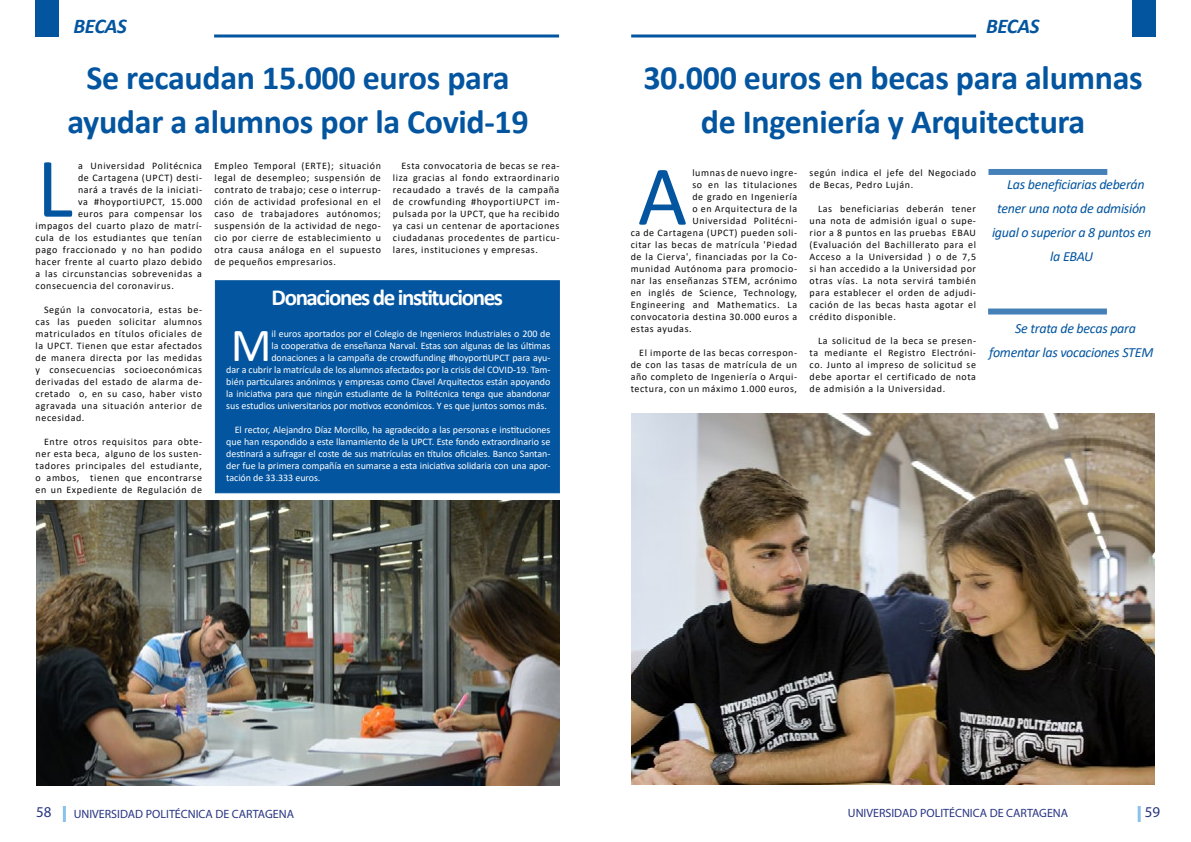
<style>
.page{position:relative;width:1191px;height:842px;background:#fff}
.page>*{position:absolute;margin:0;border:0;box-sizing:border-box;transform-origin:0 0}
.t1{font:85.6px "Calibri";color:#0355a0}
.t2{font:47.8px "Calibri";color:#fff}
.t3{font:700 34px/44px "Calibri";letter-spacing:-.01em;color:#0355a0;text-align:center}
.t4{font:700 23px "Calibri";letter-spacing:-.06em;color:#fff}
.t5{font:italic 700 21px "Calibri";letter-spacing:-.02em;color:#0355a0}
.t6{font:15px "Myriad Pro";color:#283583}
.t7{font:italic 14px/24px "Calibri";letter-spacing:-.02em;color:#0355a0}
.t8{font:12px "Myriad Pro";color:#283583}
.t9{font:10px/12px "Calibri";letter-spacing:.06em;color:#080808;text-align:justify}
.t10{font:10px/12px "Calibri";letter-spacing:-.005em;color:#fff;text-align:justify}
</style>
<div class="page">
<hr style="left:63px;top:806px;width:3px;height:16px;background:#89c2eb">
<hr style="left:1137px;top:806px;width:3px;height:16px;background:#89c2eb">
<div style="left:36px;top:0;width:23px;height:36px;background:#0355a0"></div>
<hr style="left:214px;top:35px;width:345px;height:3px;background:#0355a0">
<hr style="left:631px;top:35px;width:345px;height:3px;background:#0355a0">
<div style="left:1131px;top:0;width:24px;height:36px;background:#0355a0"></div>
<img style="left:36px;top:500px;width:523px;height:285px">
<div style="left:215px;top:280px;width:345px;height:213px;background:#0355a0;border:1px solid #0355a0"></div>
<img style="left:631px;top:413px;width:523px;height:371px">
<div style="left:988px;top:169px;width:119px;height:6px;background:#4581b8"></div>
<div style="left:988px;top:308px;width:119px;height:6px;background:#4581b8"></div>
<h3 class="t5" style="left:74px;top:11px;width:55px">BECAS</h3>
<h3 class="t5" style="left:986px;top:11px;width:55px">BECAS</h3>
<h3 class="t3" style="left:67px;top:56px;width:463px">Se recaudan 15.000 euros para ayudar a alumnos por la Covid-19</h3>
<h1 class="t1" style="left:37px;top:129px;width:37px">L</h1>
<p class="t9" style="left:78px;top:159px;width:125px">a Universidad Politécnica</p>
<h3 class="t3" style="left:643px;top:56px;width:501px">30.000 euros en becas para alumnas de Ingeniería y Arquitectura</h3>
<h1 class="t1" style="left:637px;top:137px;width:51px">A</h1>
<p class="t9" style="left:692px;top:167px;width:106px">lumnas de nuevo ingre-</p>
<p class="t9" style="left:214px;top:159px;width:168px">Empleo Temporal (ERTE); situación legal de desempleo; suspensión de contrato de trabajo; cese o interrup&shy;ción de actividad profesional en el caso de trabajadores autónomos; suspensión de la actividad de nego&shy;cio por cierre de establecimiento u otra causa análoga en el supuesto de pequeños empresarios.</p>
<p class="t9" style="left:393px;top:159px;width:168px;text-indent:8px">Esta convocatoria de becas se rea&shy;liza gracias al fondo extraordinario recaudado a través de la campaña de crowfunding #hoyportiUPCT im&shy;pulsada por la UPCT, que ha recibido ya casi un centenar de aportaciones ciudadanas procedentes de particu&shy;lares, instituciones y empresas.</p>
<h3 class="t4" style="left:271px;top:281px;width:233px">Donaciones de instituciones</h3>
<h2 class="t2" style="left:231px;top:312px;width:42px">M</h2>
<p class="t10" style="left:271px;top:328px;width:280px">il euros aportados por el Colegio de Ingenieros Industriales o 200 de</p>
<p class="t9" style="left:809px;top:167px;width:168px">según indica el jefe del Negociado de Becas, Pedro Luján.</p>
<p class="t9" style="left:809px;top:203px;width:168px;text-indent:8px">Las beneficiarias deberán tener una nota de admisión igual o supe&shy;rior a 8 puntos en las pruebas EBAU (Evaluación del Bachillerato para el Acceso a la Universidad ) o de 7,5 si han accedido a la Universidad por otras vías. La nota servirá también para establecer el orden de adjudi&shy;cación de las becas hasta agotar el crédito disponible.</p>
<p class="t9" style="left:809px;top:335px;width:168px;text-indent:8px">La solicitud de la beca se presen&shy;ta mediante el Registro Electróni&shy;co. Junto al impreso de solicitud se debe aportar el certificado de nota de admisión a la Universidad.</p>
<p class="t9" style="left:78px;top:171px;width:125px">de Cartagena (UPCT) desti-</p>
<p class="t9" style="left:78px;top:183px;width:125px">nará a través de la iniciati-</p>
<p class="t9" style="left:78px;top:195px;width:125px">va #hoyportiUPCT, 15.000</p>
<p class="t9" style="left:78px;top:207px;width:125px">euros para compensar los</p>
<p class="t9" style="left:36px;top:219px;width:168px">impagos del cuarto plazo de matrí-</p>
<p class="t9" style="left:36px;top:231px;width:168px">cula de los estudiantes que tenían</p>
<p class="t9" style="left:36px;top:243px;width:168px">pago fraccionado y no han podido</p>
<p class="t9" style="left:36px;top:255px;width:168px">hacer frente al cuarto plazo debido</p>
<p class="t9" style="left:36px;top:267px;width:168px">a las circunstancias sobrevenidas a</p>
<p class="t9" style="left:36px;top:279px;width:140px">consecuencia del coronavirus.</p>
<p class="t9" style="left:36px;top:303px;width:168px;text-indent:9px">Según la convocatoria, estas be&shy;cas las pueden solicitar alumnos matriculados en títulos oficiales de la UPCT. Tienen que estar afectados de manera directa por las medidas y consecuencias socioeconómicas derivadas del estado de alarma de&shy;cretado o, en su caso, haber visto agravada una situación anterior de necesidad.</p>
<p class="t9" style="left:36px;top:435px;width:168px;text-indent:8px">Entre otros requisitos para obte&shy;ner esta beca, alguno de los susten&shy;tadores principales del estudiante, o ambos, tienen que encontrarse en un Expediente de Regulación de</p>
<h3 class="t7" style="left:1007px;top:172px;width:139px">Las beneficiarias deberán</h3>
<h3 class="t7" style="left:997px;top:196px;width:150px">tener una nota de admisión</h3>
<h3 class="t7" style="left:992px;top:220px;width:161px">igual o superior a 8 puntos en</h3>
<h3 class="t7" style="left:1050px;top:244px;width:44px">la EBAU</h3>
<p class="t9" style="left:692px;top:179px;width:106px">so en las titulaciones</p>
<p class="t9" style="left:692px;top:191px;width:106px">de grado en Ingeniería</p>
<p class="t9" style="left:692px;top:203px;width:106px">o en Arquitectura de la</p>
<p class="t9" style="left:692px;top:215px;width:106px">Universidad Politécni-</p>
<p class="t9" style="left:630px;top:227px;width:168px">ca de Cartagena (UPCT) pueden soli-</p>
<p class="t9" style="left:630px;top:239px;width:168px">citar las becas de matrícula 'Piedad</p>
<p class="t9" style="left:630px;top:251px;width:168px">de la Cierva', financiadas por la Co-</p>
<p class="t9" style="left:630px;top:263px;width:168px">munidad Autónoma para promocio-</p>
<p class="t9" style="left:630px;top:275px;width:168px">nar las enseñanzas STEM, acrónimo</p>
<p class="t9" style="left:630px;top:287px;width:168px">en inglés de Science, Technology,</p>
<p class="t9" style="left:630px;top:299px;width:168px">Engineering and Mathematics. La</p>
<p class="t9" style="left:630px;top:311px;width:168px">convocatoria destina 30.000 euros a</p>
<p class="t9" style="left:630px;top:323px;width:63px">estas ayudas.</p>
<p class="t9" style="left:630px;top:347px;width:168px;text-indent:8px">El importe de las becas correspon&shy;de con las tasas de matrícula de un año completo de Ingeniería o Arqui&shy;tectura, con un máximo 1.000 euros,</p>
<h3 class="t7" style="left:989px;top:316px;width:166px;text-indent:26px">Se trata de becas para fomentar las vocaciones STEM</h3>
<p class="t10" style="left:271px;top:340px;width:280px">la cooperativa de enseñanza Narval. Estas son algunas de las últimas</p>
<p class="t10" style="left:271px;top:352px;width:280px">donaciones a la campaña de crowdfunding #hoyportiUPCT para ayu-</p>
<p class="t10" style="left:226px;top:364px;width:326px">dar a cubrir la matrícula de los alumnos afectados por la crisis del COVID-19. Tam-</p>
<p class="t10" style="left:226px;top:376px;width:326px">bién particulares anónimos y empresas como Clavel Arquitectos están apoyando</p>
<p class="t10" style="left:226px;top:388px;width:325px">la iniciativa para que ningún estudiante de la Politécnica tenga que abandonar</p>
<p class="t10" style="left:226px;top:400px;width:322px">sus estudios universitarios por motivos económicos. Y es que juntos somos más.</p>
<p class="t10" style="left:226px;top:424px;width:326px;text-indent:8px">El rector, Alejandro Díaz Morcillo, ha agradecido a las personas e instituciones que han respondido a este llamamiento de la UPCT. Este fondo extraordinario se destinará a sufragar el coste de sus matrículas en títulos oficiales. Banco Santan&shy;der fue la primera compañía en sumarse a esta iniciativa solidaria con una apor&shy;tación de 33.333 euros.</p>
<h3 class="t6" style="left:36px;top:803px;width:17px">58</h3>
<p class="t8" style="left:74px;top:806px;width:222px">UNIVERSIDAD POLITÉCNICA DE CARTAGENA</p>
<p class="t8" style="left:848px;top:805px;width:222px">UNIVERSIDAD POLITÉCNICA DE CARTAGENA</p>
<h3 class="t6" style="left:1144px;top:803px;width:17px">59</h3>
</div>
